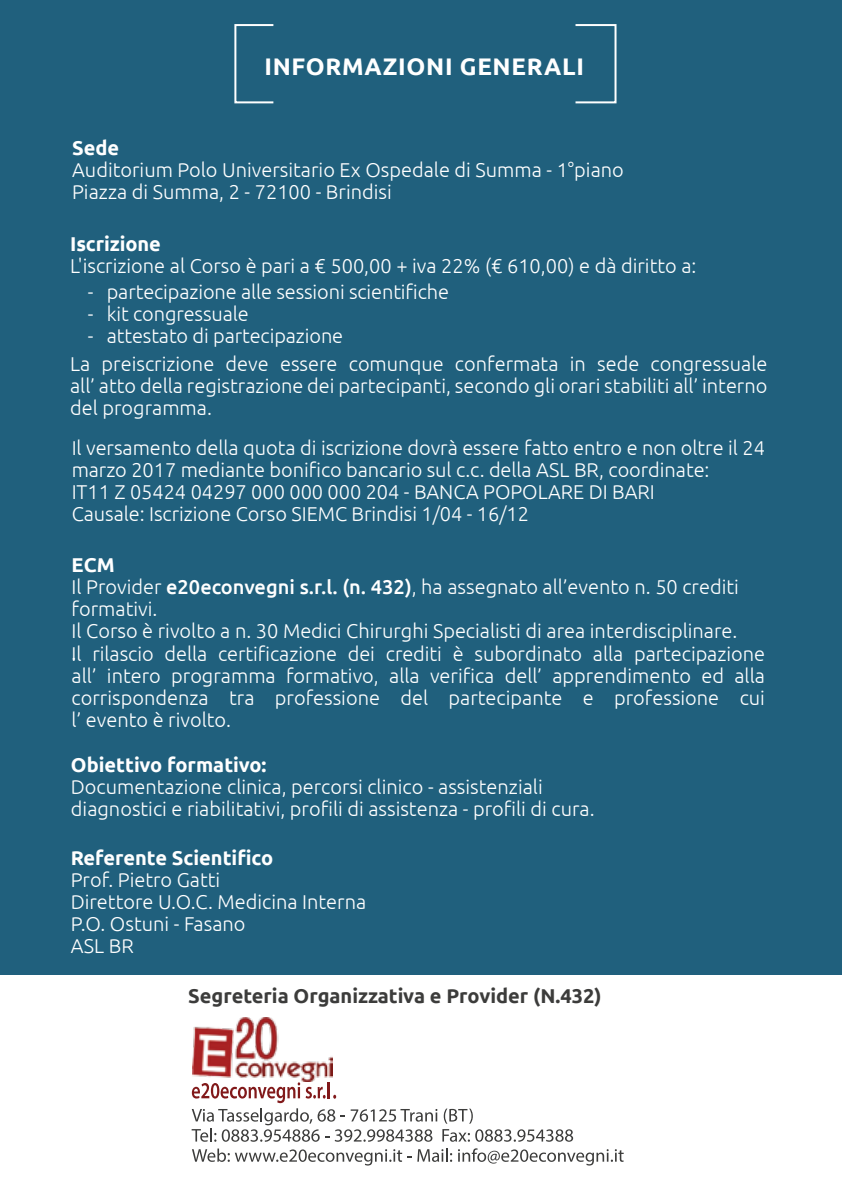
<style>
.page{position:relative;width:842px;height:1191px;background:#fff}
.page>*{position:absolute;margin:0;border:0;box-sizing:border-box;transform-origin:0 0}
.t1{font:700 24px "Ubuntu";letter-spacing:.03em;color:#fff}
.t2{font:300 20px/22px "Ubuntu";color:#fff}
.t3{font:700 20px "Ubuntu";color:#fff}
.t4{font:700 20px "Ubuntu";color:#3c3c3b}
.s1{font-weight:700}
.s2{font-weight:500}
</style>
<div class="page">
<div style="left:0;top:0;width:842px;height:974px;background:#20607d"></div>
<svg style="left:192px;top:1148px;width:260px;height:17px"></svg>
<svg style="left:458px;top:1148px;width:166px;height:17px"></svg>
<svg style="left:192px;top:1082px;width:381px;height:59px"></svg>
<img style="left:192px;top:1017px;width:140px;height:64px">
<div style="left:574px;top:24px;width:42px;height:79px;border:2px solid #fff"></div>
<div style="left:234px;top:24px;width:40px;height:79px;border:2px solid #fff"></div>
<p class="t1" style="left:264px;top:52px;width:321px">INFORMAZIONI GENERALI</p>
<p class="t3" style="left:72px;top:135px;width:49px">Sede</p>
<p class="t2" style="left:72px;top:158px;width:553px">Auditorium Polo Universitario Ex Ospedale di Summa - 1°piano<br>Piazza di Summa, 2 - 72100 - Brindisi</p>
<p class="t3" style="left:70px;top:231px;width:92px">Iscrizione</p>
<p class="t2" style="left:70px;top:254px;width:628px">L'iscrizione al Corso è pari a € 500,00 + iva 22% (€ 610,00) e dà diritto a:</p>
<p class="t2" style="left:88px;top:280px;width:363px">- partecipazione alle sessioni scientifiche</p>
<p class="t2" style="left:88px;top:302px;width:162px">- kit congressuale</p>
<p class="t2" style="left:70px;top:321px;width:699px;line-height:28px;text-indent:18px">- attestato di partecipazione<br>La preiscrizione deve essere comunque confermata in sede congressuale</p>
<p class="t2" style="left:70px;top:374px;width:699px">all’ atto della registrazione dei partecipanti, secondo gli orari stabiliti all’ interno del programma.</p>
<p class="t2" style="left:72px;top:436px;width:695px">Il versamento della quota di iscrizione dovrà essere fatto entro e non oltre il 24 marzo 2017 mediante bonifico bancario sul c.c. della ASL BR, coordinate:<br>IT11 Z 05424 04297 000 000 000 204 - BANCA POPOLARE DI BARI<br>Causale: Iscrizione Corso SIEMC Brindisi 1/04 - 16/12</p>
<p class="t2" style="left:72px;top:553px;width:669px"><span class="s1">ECM<br></span>Il Provider <span class="s2">e20econvegni s.r.l. (n. 432)</span>, ha assegnato all’evento n. 50 crediti formativi.<br>Il Corso è rivolto a n. 30 Medici Chirurghi Specialisti di area interdisciplinare. .</p>
<p class="t2" style="left:72px;top:642px;width:695px;text-align:justify">Il rilascio della certificazione dei crediti è subordinato alla partecipazione all’ intero programma formativo, alla verifica dell’ apprendimento ed alla corrispondenza tra professione del partecipante e professione cui l’ evento è rivolto.</p>
<p class="t3" style="left:71px;top:753px;width:197px">Obiettivo formativo:</p>
<p class="t2" style="left:71px;top:775px;width:525px">Documentazione clinica, percorsi clinico - assistenziali diagnostici e riabilitativi, profili di assistenza - profili di cura.</p>
<p class="t3" style="left:71px;top:845px;width:204px">Referente Scientifico</p>
<p class="t2" style="left:71px;top:868px;width:297px">Prof. Pietro Gatti<br>Direttore U.O.C. Medicina Interna<br>P.O. Ostuni - Fasano<br>ASL BR</p>
<p class="t4" style="left:188px;top:983px;width:415px">Segreteria Organizzativa e Provider (N.432)</p>
</div>
